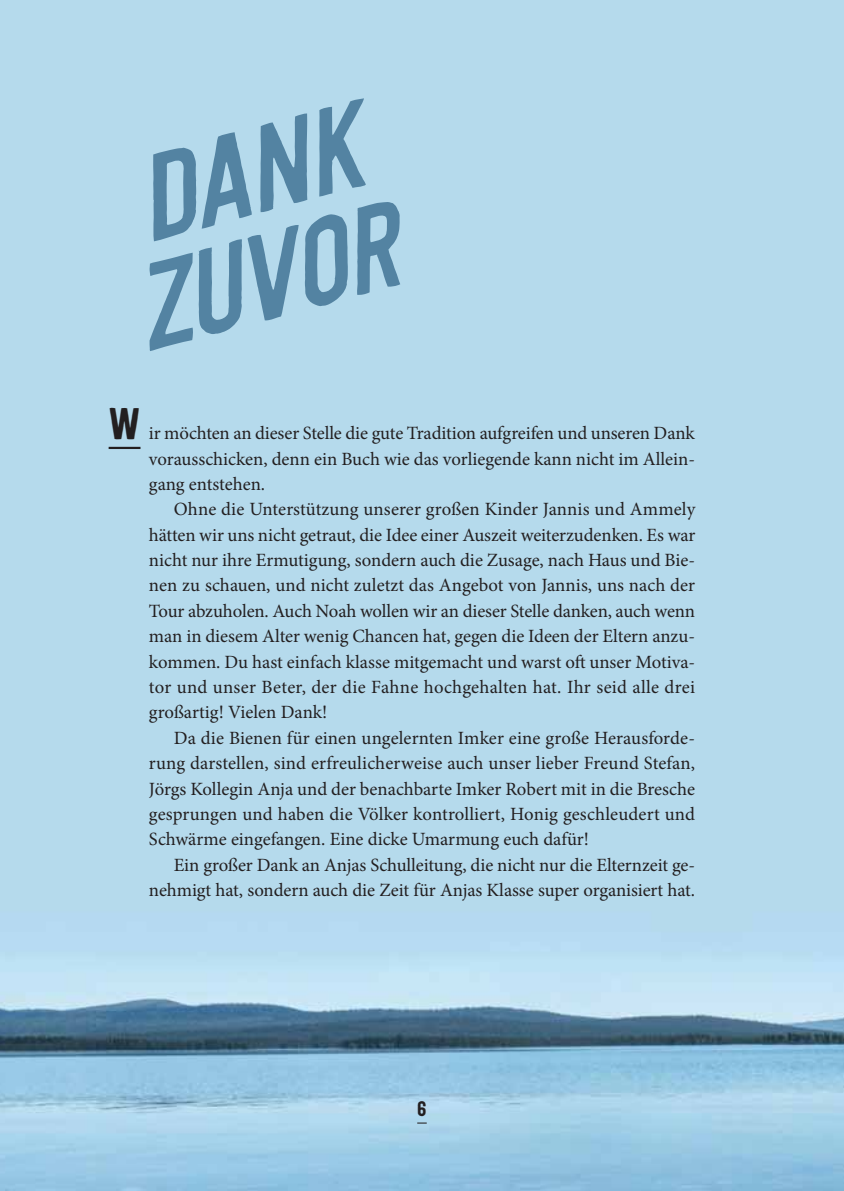
<style>
.page{position:relative;width:844px;height:1191px;background:#fff}
.page>*{position:absolute;margin:0;border:0;box-sizing:border-box;transform-origin:0 0}
.t1{font:italic 122.5px/105px "Festivo Letters No 19";color:#5383a2}
.t2{font:44.1px "Festivo Letters No 1";color:#231f20}
.t3{font:21px "Festivo Letters No 1";color:#231f20}
.t4{font:18.72px/25.4px "Minion Pro";letter-spacing:-.005em;color:#231f20;text-align:justify}
</style>
<div class="page">
<img style="left:0;top:0;width:843px;height:1191px">
<hr style="left:109px;top:447px;width:31px;height:2px;background:#231f20">
<h1 class="t1" style="left:96px;top:171px;width:272px;rotate:-15deg">DANK<br>ZUVOR</h1>
<h2 class="t2" style="left:109px;top:398px;width:33px">W</h2>
<p class="t4" style="left:149px;top:422px;width:547px">ir möchten an dieser Stelle die gute Tradition aufgreifen und unseren Dank vorausschicken, denn ein Buch wie das vorliegende kann nicht im Allein&shy;gang entstehen.</p>
<p class="t4" style="left:149px;top:498px;width:547px;text-indent:25px">Ohne die Unterstützung unserer großen Kinder Jannis und Ammely hätten wir uns nicht getraut, die Idee einer Auszeit weiterzudenken. Es war nicht nur ihre Ermutigung, sondern auch die Zusage, nach Haus und Bie&shy;nen zu schauen, und nicht zuletzt das Angebot von Jannis, uns nach der Tour abzuholen. Auch Noah wollen wir an dieser Stelle danken, auch wenn man in diesem Alter wenig Chancen hat, gegen die Ideen der Eltern anzu&shy;kommen. Du hast einfach klasse mitgemacht und warst oft unser Motiva&shy;tor und unser Beter, der die Fahne hochgehalten hat. Ihr seid alle drei großartig! Vielen Dank!</p>
<p class="t4" style="left:149px;top:726px;width:547px;text-indent:25px">Da die Bienen für einen ungelernten Imker eine große Herausforde&shy;rung darstellen, sind erfreulicherweise auch unser lieber Freund Stefan, Jörgs Kollegin Anja und der benachbarte Imker Robert mit in die Bresche gesprungen und haben die Völker kontrolliert, Honig geschleudert und Schwärme eingefangen. Eine dicke Umarmung euch dafür!</p>
<p class="t4" style="left:149px;top:853px;width:547px;text-align:right">Ein großer Dank an Anjas Schulleitung, die nicht nur die Elternzeit ge&shy;nehmigt hat, sondern auch die Zeit für Anjas Klasse super organisiert hat.</p>
<p class="t3" style="left:417px;top:1096px;width:11px">6</p>
</div>
